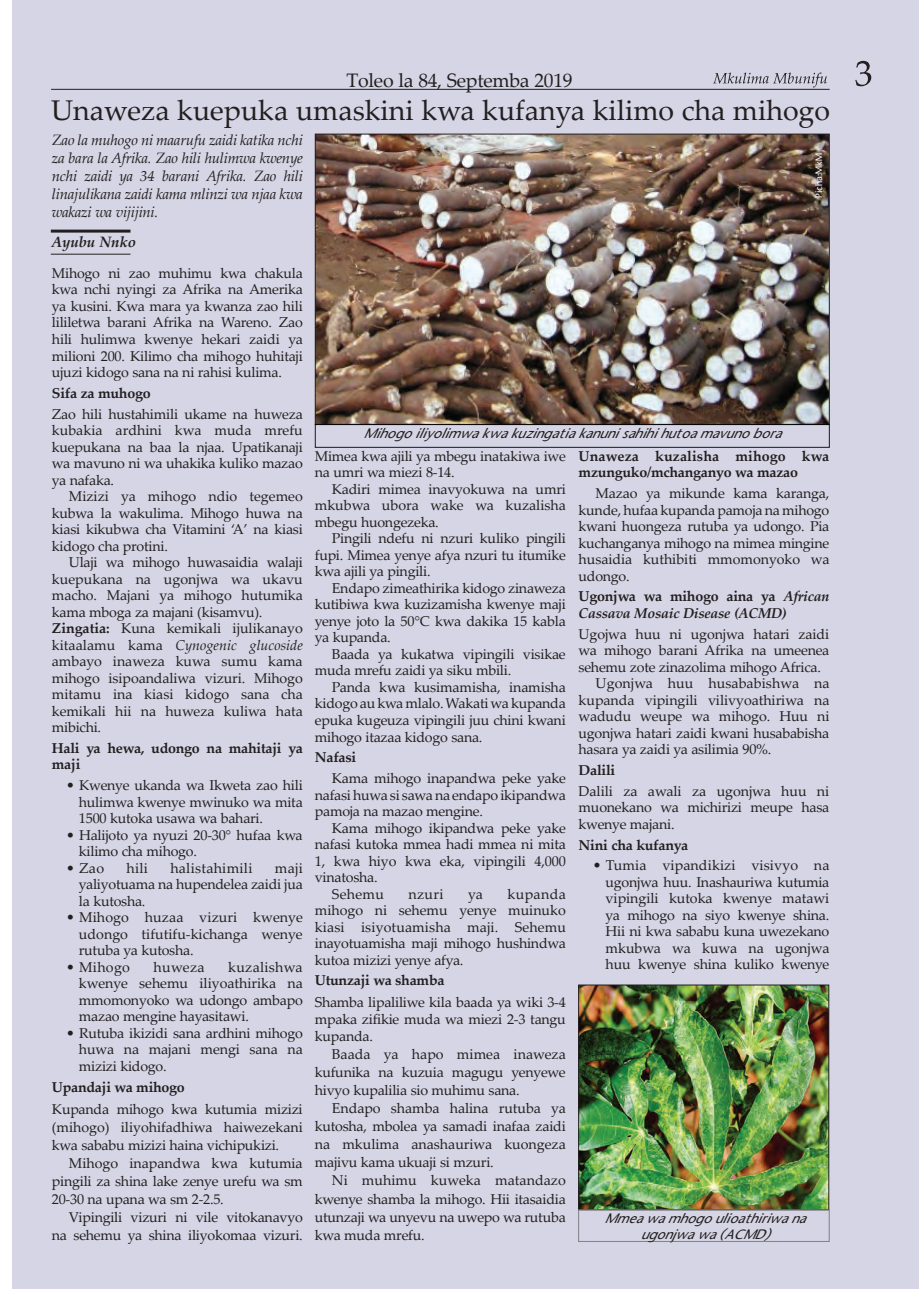
<style>
.page{position:relative;width:919px;height:1289px;background:#fff}
.page>*{position:absolute;margin:0;border:0;box-sizing:border-box;transform-origin:0 0}
.t1{font:28.5px "Palatino Linotype";color:#231f20}
.t2{font:19.5px "Palatino Linotype";letter-spacing:-.015em;color:#231f20}
.t3{font:italic 15px/18px "Palatino Linotype";letter-spacing:-.02em;color:#231f20;text-align:justify}
.t4{font:italic 700 15px "Palatino Linotype";color:#231f20}
.t5{font:14.25px/16.5px "Palatino Linotype";letter-spacing:-.02em;color:#231f20;text-align:justify}
.t6{font:700 14.25px/16.5px "Palatino Linotype";letter-spacing:-.02em;color:#231f20}
.t7{font:italic 700 14.25px/16.5px "Palatino Linotype";letter-spacing:-.02em;color:#231f20}
.t8{font:14.25px "Palatino Linotype";letter-spacing:.005em;color:#231f20}
.t9{font:14.25px "Palatino Linotype";letter-spacing:.02em;color:#231f20}
.t10{font:italic 500 13.2px "Stone Sans";color:#231f20}
.t11{font:italic 500 13.05px/15.6px "Stone Sans";color:#231f20;text-align:center}
.t12{font:500 9px "Stone Sans";color:#fff}
.s1{font-weight:700}
.s2{font-style:italic}
.s3{font-style:normal}
</style>
<div class="page">
<div style="left:13px;top:0;width:905px;height:1288px;background:#d6d5e5"></div>
<hr style="left:51px;top:89px;width:778px;height:1px;background:#231f20">
<svg style="left:855px;top:61px;width:16px;height:25px"></svg>
<svg style="left:713px;top:72px;width:113px;height:16px"></svg>
<hr style="left:51px;top:229px;width:79px;height:3px;background:#231f20">
<hr style="left:51px;top:254px;width:79px;height:1px;background:#231f20">
<img style="left:317px;top:136px;width:510px;height:286px">
<div style="left:315px;top:134px;width:514px;height:290px;border:1px solid #231f20"></div>
<div style="left:315px;top:424px;width:514px;height:23px;border:1px solid #231f20"></div>
<img style="left:580px;top:986px;width:246px;height:221px">
<div style="left:578px;top:984px;width:250px;height:225px;border:1px solid #231f20"></div>
<div style="left:578px;top:1209px;width:251px;height:32px;border:1px solid #808180"></div>
<h2 class="t2" style="left:346px;top:66px;width:227px">Toleo la 84, Septemba 2019</h2>
<h1 class="t1" style="left:51px;top:90px;width:780px">Unaweza kuepuka umaskini kwa kufanya kilimo cha mihogo</h1>
<p class="t3" style="left:52px;top:130px;width:252px">Zao la muhogo ni maarufu zaidi katika nchi za bara la Afrika. Zao hili hulimwa kwenye nchi zaidi ya 34 barani Afrika. Zao hili linajulikana zaidi kama mlinzi wa njaa kwa wakazi wa vijijini.</p>
<p class="t4" style="left:51px;top:231px;width:86px">Ayubu Nnko</p>
<p class="t5" style="left:52px;top:264px;width:252px">Mihogo ni zao muhimu kwa chakula kwa nchi nyingi za Afrika na Amerika ya kusini. Kwa mara ya kwanza zao hili lililetwa barani Afrika na Wareno. Zao hili hulimwa kwenye hekari zaidi ya milioni 200. Kilimo cha mihogo huhitaji ujuzi kidogo sana na ni rahisi kulima.</p>
<p class="t6" style="left:52px;top:384px;width:100px">Sifa za muhogo</p>
<p class="t5" style="left:52px;top:405px;width:252px">Zao hili hustahimili ukame na huweza kubakia ardhini kwa muda mrefu kuepukana na baa la njaa. Upatikanaji wa mavuno ni wa uhakika kuliko mazao ya nafaka.</p>
<p class="t5" style="left:52px;top:487px;width:252px;text-indent:17px">Mizizi ya mihogo ndio tegemeo kubwa la wakulima. Mihogo huwa na kiasi kikubwa cha Vitamini ‘A’ na kiasi kidogo cha protini.</p>
<p class="t5" style="left:52px;top:553px;width:252px;text-align:left;text-indent:17px">Ulaji wa mihogo huwasaidia walaji kuepukana na ugonjwa wa ukavu macho. Majani ya mihogo hutumika kama mboga za majani (kisamvu).<br><span class="s1">Zingatia:</span> Kuna kemikali ijulikanayo kitaalamu kama <span class="s2">Cynogenic glucoside </span>ambayo inaweza kuwa sumu kama mihogo isipoandaliwa vizuri. Mihogo mitamu ina kiasi kidogo sana cha kemikali hii na huweza kuliwa hata mibichi.</p>
<p class="t6" style="left:52px;top:739px;width:252px">Hali ya hewa, udongo na mahitaji ya maji</p>
<p class="t5" style="left:79px;top:776px;width:225px;text-indent:-13px">• Kwenye ukanda wa Ikweta zao hili hulimwa kwenye mwinuko wa mita 1500 kutoka usawa wa bahari.</p>
<p class="t5" style="left:79px;top:826px;width:225px;text-indent:-13px">• Halijoto ya nyuzi 20-30° hufaa kwa kilimo cha mihogo.</p>
<p class="t5" style="left:66px;top:859px;width:39px">• Zao</p>
<p class="t5" style="left:126px;top:859px;width:23px">hili</p>
<p class="t9" style="left:170px;top:857px;width:84px">halistahimili</p>
<p class="t5" style="left:79px;top:859px;width:225px;text-indent:196px">maji yaliyotuama na hupendelea zaidi jua la kutosha.</p>
<p class="t5" style="left:79px;top:908px;width:225px;text-indent:-13px">• Mihogo huzaa vizuri kwenye udongo tifutifu-kichanga wenye rutuba ya kutosha.</p>
<p class="t5" style="left:66px;top:958px;width:65px">• Mihogo</p>
<p class="t5" style="left:153px;top:958px;width:53px">huweza</p>
<p class="t5" style="left:79px;top:958px;width:225px;text-indent:149px">kuzalishwa kwenye sehemu iliyoathirika na mmomonyoko wa udongo ambapo mazao mengine hayasitawi.</p>
<p class="t5" style="left:79px;top:1024px;width:225px;text-indent:-13px">• Rutuba ikizidi sana ardhini mihogo huwa na majani mengi sana na mizizi kidogo.</p>
<p class="t6" style="left:52px;top:1078px;width:134px">Upandaji wa mihogo</p>
<p class="t5" style="left:52px;top:1099px;width:252px;line-height:18px">Kupanda mihogo kwa kutumia mizizi (mihogo) iliyohifadhiwa haiwezekani kwa sababu mizizi haina vichipukizi.</p>
<p class="t5" style="left:52px;top:1153px;width:252px;line-height:18px;text-indent:17px">Mihogo inapandwa kwa kutumia pingili za shina lake zenye urefu wa sm 20-30 na upana wa sm 2-2.5.</p>
<p class="t5" style="left:52px;top:1207px;width:252px;line-height:18px;text-align:right">Vipingili vizuri ni vile vitokanavyo na sehemu ya shina iliyokomaa vizuri.</p>
<p class="t12" style="left:813px;top:198px;width:46px;rotate:-90deg">Picha:MkM</p>
<p class="t10" style="left:364px;top:425px;width:427px">Mihogoiliyolimwakwakuzingatiakanunisahihihutoamavunobora</p>
<p class="t5" style="left:315px;top:447px;width:252px">Mimea kwa ajili ya mbegu inatakiwa iwe na umri wa miezi 8-14.</p>
<p class="t5" style="left:315px;top:480px;width:252px;text-indent:17px">Kadiri mimea inavyokuwa na umri mkubwa ubora wake wa kuzalisha mbegu huongezeka.</p>
<p class="t5" style="left:315px;top:529px;width:252px;text-indent:17px">Pingili ndefu ni nzuri kuliko pingili fupi. Mimea yenye afya nzuri tu itumike kwa ajili ya pingili.</p>
<p class="t5" style="left:315px;top:579px;width:252px;text-indent:17px">Endapo zimeathirika kidogo zinaweza kutibiwa kwa kuzizamisha kwenye maji yenye joto la 50°C kwa dakika 15 kabla ya kupanda.</p>
<p class="t5" style="left:315px;top:645px;width:252px;text-indent:17px">Baada ya kukatwa vipingili visikae muda mrefu zaidi ya siku mbili.</p>
<p class="t5" style="left:315px;top:678px;width:252px;text-indent:17px">Panda kwa kusimamisha, inamisha kidogo au kwa mlalo. Wakati wa kupanda epuka kugeuza vipingili juu chini kwani mihogo itazaa kidogo sana.</p>
<p class="t6" style="left:315px;top:748px;width:43px">Nafasi</p>
<p class="t5" style="left:315px;top:769px;width:252px;text-indent:17px">Kama mihogo inapandwa peke yake nafasi huwa si sawa na endapo ikipandwa pamoja na mazao mengine.</p>
<p class="t5" style="left:332px;top:818px;width:235px">Kama mihogo ikipandwa peke yake</p>
<p class="t5" style="left:315px;top:835px;width:252px">nafasi kutoka mmea hadi mmea ni mita</p>
<p class="t5" style="left:315px;top:851px;width:252px">1, kwa hiyo kwa eka, vipingili 4,000</p>
<p class="t5" style="left:315px;top:868px;width:64px">vinatosha.</p>
<p class="t5" style="left:332px;top:884px;width:54px">Sehemu</p>
<p class="t5" style="left:408px;top:884px;width:37px">nzuri</p>
<p class="t5" style="left:468px;top:884px;width:16px">ya</p>
<p class="t6" style="left:578px;top:447px;width:252px">Unaweza kuzalisha mihogo kwa mzunguko/mchanganyo wa mazao</p>
<p class="t5" style="left:578px;top:484px;width:252px;text-indent:17px">Mazao ya mikunde kama karanga, kunde, hufaa kupanda pamoja na mihogo kwani huongeza rutuba ya udongo. Pia kuchanganya mihogo na mimea mingine husaidia kuthibiti mmomonyoko wa udongo.</p>
<p class="t7" style="left:578px;top:587px;width:252px"><span class="s3">Ugonjwa wa mihogo aina ya</span> African<br>Cassava Mosaic Disease (ACMD)</p>
<p class="t5" style="left:578px;top:625px;width:252px">Ugojwa huu ni ugonjwa hatari zaidi</p>
<p class="t5" style="left:578px;top:641px;width:252px">wa mihogo barani Afrika na umeenea</p>
<p class="t5" style="left:578px;top:658px;width:244px">sehemu zote zinazolima mihogo Africa.</p>
<p class="t8" style="left:595px;top:673px;width:235px">Ugonjwa huu husababishwa na</p>
<p class="t5" style="left:578px;top:691px;width:252px">kupanda vipingili vilivyoathiriwa na</p>
<p class="t5" style="left:578px;top:707px;width:252px">wadudu weupe wa mihogo. Huu ni</p>
<p class="t5" style="left:578px;top:724px;width:252px">ugonjwa hatari zaidi kwani husababisha</p>
<p class="t5" style="left:578px;top:740px;width:194px">hasara ya zaidi ya asilimia 90%.</p>
<p class="t6" style="left:578px;top:761px;width:38px">Dalili</p>
<p class="t5" style="left:578px;top:782px;width:252px">Dalili za awali za ugonjwa huu ni muonekano wa michirizi meupe hasa kwenye majani.</p>
<p class="t6" style="left:578px;top:836px;width:111px">Nini cha kufanya</p>
<p class="t5" style="left:605px;top:856px;width:225px;text-indent:-13px">• Tumia vipandikizi visivyo na ugonjwa huu. Inashauriwa kutumia vipingili kutoka kwenye matawi ya mihogo na siyo kwenye shina.<br>Hii ni kwa sababu kuna uwezekano mkubwa wa kuwa na ugonjwa huu kwenye shina kuliko kwenye</p>
<p class="t5" style="left:315px;top:884px;width:252px;text-indent:193px">kupanda mihogo ni sehemu yenye muinuko kiasi isiyotuamisha maji. Sehemu inayotuamisha maji mihogo hushindwa kutoa mizizi yenye afya.</p>
<p class="t6" style="left:315px;top:971px;width:131px">Utunzaji wa shamba</p>
<p class="t5" style="left:315px;top:992px;width:252px;line-height:17.2px">Shamba lipaliliwe kila baada ya wiki 3-4 mpaka zifikie muda wa miezi 2-3 tangu kupanda.</p>
<p class="t5" style="left:315px;top:1045px;width:252px;line-height:18px;text-indent:17px">Baada ya hapo mimea inaweza kufunika na kuzuia magugu yenyewe hivyo kupalilia sio muhimu sana.</p>
<p class="t5" style="left:315px;top:1099px;width:252px;line-height:18px;text-indent:17px">Endapo shamba halina rutuba ya kutosha, mbolea ya samadi inafaa zaidi na mkulima anashauriwa kuongeza majivu kama ukuaji si mzuri.</p>
<p class="t5" style="left:315px;top:1170px;width:252px;line-height:18px;text-indent:17px">Ni muhimu kuweka matandazo kwenye shamba la mihogo. Hii itasaidia utunzaji wa unyevu na uwepo wa rutuba kwa muda mrefu.</p>
<p class="t11" style="left:605px;top:1210px;width:210px">Mmeawamhogoulioathiriwana ugonjwawa(ACMD)</p>
</div>
